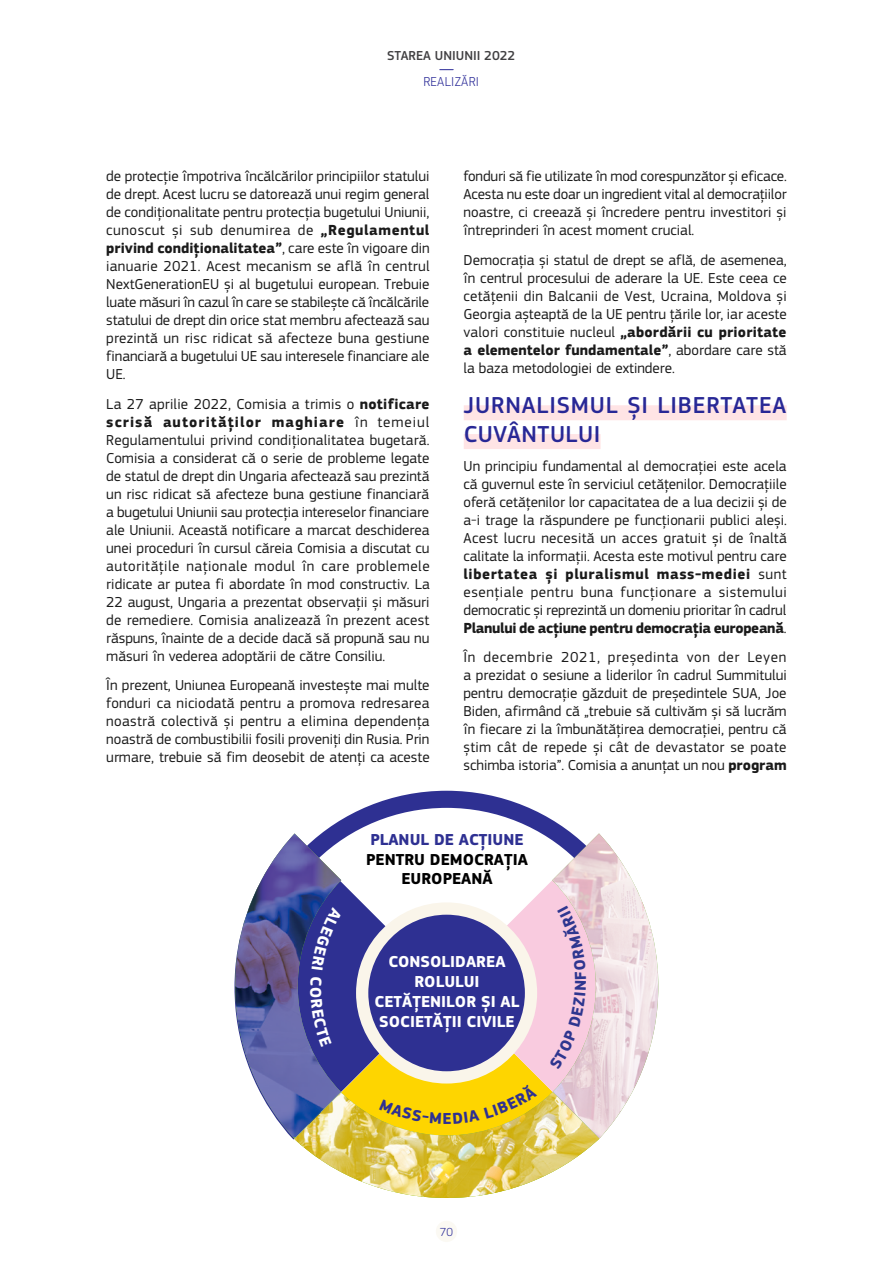
<style>
.page{position:relative;width:893px;height:1263px;background:#fff}
.page>*{position:absolute;margin:0;border:0;box-sizing:border-box;transform-origin:0 0}
.Body_text{font:500 24px/28.8px "EC Square Sans Pro";letter-spacing:.035em;color:#282896}
.t1{font:700 16.5px/19.8px "EC Square Sans Pro";color:#fff;text-align:center}
.t2{font:700 16.5px/19.8px "EC Square Sans Pro";color:#000;text-align:center}
.t3{font:700 16.5px "EC Square Sans Pro";color:#2e3092}
.Body_text-2{font:15px/18px "EC Square Sans Pro";color:#1a1a1a;text-align:justify}
.t4{font:500 13.5px "EC Square Sans Pro";color:#414042}
.t5{font:300 13.5px "EC Square Sans Pro";letter-spacing:.02em;color:#282896}
.t6{font:300 12.15px "EC Square Sans Pro";color:#282896}
.s1{font-weight:700}
.s2{color:#2e3092}
</style>
<div class="page">
<svg style="left:440px;top:69px;width:13px;height:1px"></svg>
<div style="left:464px;top:405px;width:323px;height:15px;background:#ffe4e5"></div>
<div style="left:464px;top:434px;width:137px;height:15px;background:#ffe4e5"></div>
<svg style="left:447px;top:790px;width:153px;height:408px"></svg>
<svg style="left:552px;top:833px;width:106px;height:305px"></svg>
<svg style="left:292px;top:790px;width:155px;height:408px"></svg>
<svg style="left:235px;top:833px;width:106px;height:305px"></svg>
<div style="left:362px;top:908px;width:169px;height:169px;background:#2e3092;border-radius:50%"></div>
<div style="left:356px;top:902px;width:181px;height:181px;border:12px solid #faf5ea;border-radius:50%"></div>
<div style="left:436px;top:1221px;width:21px;height:21px;background:#fbf9f3;border-radius:50%"></div>
<div style="left:311px;top:907px;width:31px;height:63px;background:#2e3092"></div>
<div style="left:310px;top:977px;width:22px;height:69px;background:#2e3092"></div>
<div style="left:549px;top:905px;width:37px;height:165px;background:#f9cbdf"></div>
<svg style="left:379px;top:1099px;width:43px;height:23px"></svg>
<svg style="left:430px;top:1112px;width:11px;height:12px"></svg>
<svg style="left:453px;top:1083px;width:84px;height:41px;background:#fad204"></svg>
<p class="t4" style="left:387px;top:48px;width:130px">STAREA UNIUNII 2022</p>
<p class="t5" style="left:423px;top:74px;width:57px">REALIZĂRI</p>
<p class="Body_text-2" style="left:106px;top:167px;width:325px">de protecție împotriva încălcărilor principiilor statului de drept. Acest lucru se datorează unui regim general de condiționalitate pentru protecția bugetului Uniunii, cunoscut și sub denumirea de <span class="s1">„Regulamentul privind condiționalitatea”</span>, care este în vigoare din ianuarie 2021. Acest mecanism se află în centrul NextGenerationEU și al bugetului european. Trebuie luate măsuri în cazul în care se stabilește că încălcările statului de drept din orice stat membru afectează sau prezintă un risc ridicat să afecteze buna gestiune financiară a bugetului UE sau interesele financiare ale UE.</p>
<p class="Body_text-2" style="left:106px;top:395px;width:325px">La 27 aprilie 2022, Comisia a trimis o <span class="s1">notificare scrisă autorităților maghiare</span> în temeiul Regulamentului privind condiționalitatea bugetară.<br>Comisia a considerat că o serie de probleme legate de statul de drept din Ungaria afectează sau prezintă un risc ridicat să afecteze buna gestiune financiară a bugetului Uniunii sau protecția intereselor financiare ale Uniunii. Această notificare a marcat deschiderea unei proceduri în cursul căreia Comisia a discutat cu autoritățile naționale modul în care problemele ridicate ar putea fi abordate în mod constructiv. La 22 august, Ungaria a prezentat observații și măsuri de remediere. Comisia analizează în prezent acest răspuns, înainte de a decide dacă să propună sau nu măsuri în vederea adoptării de către Consiliu.</p>
<p class="Body_text-2" style="left:106px;top:676px;width:325px">În prezent, Uniunea Europeană investește mai multe fonduri ca niciodată pentru a promova redresarea noastră colectivă și pentru a elimina dependența noastră de combustibilii fosili proveniți din Rusia. Prin urmare, trebuie să fim deosebit de atenți ca aceste</p>
<p class="Body_text-2" style="left:463px;top:167px;width:325px">fonduri să fie utilizate în mod corespunzător și eficace.<br>Acesta nu este doar un ingredient vital al democrațiilor noastre, ci creează și încredere pentru investitori și întreprinderi în acest moment crucial.</p>
<p class="Body_text-2" style="left:463px;top:251px;width:325px">Democrația și statul de drept se află, de asemenea, în centrul procesului de aderare la UE. Este ceea ce cetățenii din Balcanii de Vest, Ucraina, Moldova și Georgia așteaptă de la UE pentru țările lor, iar aceste valori constituie nucleul <span class="s1">„abordării cu prioritate a elementelor fundamentale”</span>, abordare care stă la baza metodologiei de extindere.</p>
<p class="Body_text" style="left:464px;top:391px;width:324px">JURNALISMUL ȘI LIBERTATEA<br>CUVÂNTULUI</p>
<p class="Body_text-2" style="left:463px;top:457px;width:325px">Un principiu fundamental al democrației este acela că guvernul este în serviciul cetățenilor. Democrațiile oferă cetățenilor lor capacitatea de a lua decizii și de a-i trage la răspundere pe funcționarii publici aleși.<br>Acest lucru necesită un acces gratuit și de înaltă calitate la informații. Acesta este motivul pentru care <span class="s1">libertatea și pluralismul mass-mediei</span> sunt esențiale pentru buna funcționare a sistemului democratic și reprezintă un domeniu prioritar în cadrul <span class="s1">Planului de acțiune pentru democrația europeană</span>.</p>
<p class="Body_text-2" style="left:463px;top:648px;width:325px">În decembrie 2021, președinta von der Leyen a prezidat o sesiune a liderilor în cadrul Summitului pentru democrație găzduit de președintele SUA, Joe Biden, afirmând că „trebuie să cultivăm și să lucrăm în fiecare zi la îmbunătățirea democrației, pentru că știm cât de repede și cât de devastator se poate schimba istoria”. Comisia a anunțat un nou <span class="s1">program</span></p>
<p class="t2" style="left:366px;top:830px;width:163px"><span class="s2">PLANUL DE ACȚIUNE<br></span>PENTRU DEMOCRAȚIA<br>EUROPEANĂ</p>
<p class="t1" style="left:375px;top:952px;width:146px">CONSOLIDAREA<br>ROLULUI<br>CETĂȚENILOR ȘI AL<br>SOCIETĂȚII CIVILE</p>
<p class="t3" style="left:443px;top:1108px;width:11px">E</p>
<p class="t6" style="left:440px;top:1225px;width:15px">70</p>
</div>
